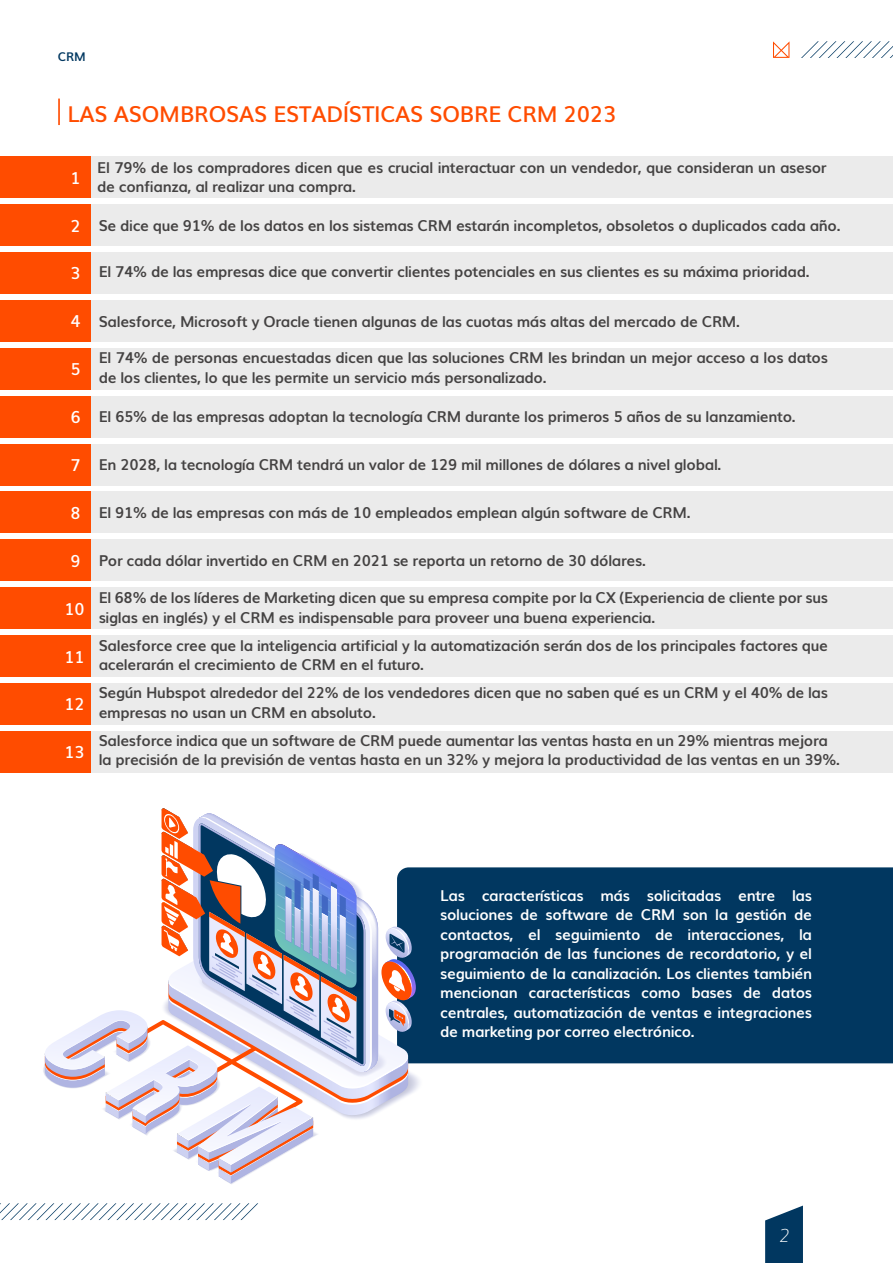
<style>
.page{position:relative;width:893px;height:1263px;background:#fff}
.page>*{position:absolute;margin:0;border:0;box-sizing:border-box;transform-origin:0 0}
.t1{font:600 21.9px "Muli";letter-spacing:-.01em;color:#ff4c00}
.t2{font:italic 200 18px "Muli";color:#fff}
.t3{font:600 16.5px "Muli";letter-spacing:-.01em;color:#fff}
.t4{font:700 15px/19.5px "Muli";letter-spacing:-.02em;color:#444242}
.t5{font:700 15px/19.5px "Muli";letter-spacing:-.02em;color:#fff;text-align:justify}
.t6{font:700 12px "Muli";color:#013760}
</style>
<div class="page">
<div style="left:424px;top:867px;width:469px;height:196px;background:#013760"></div>
<div style="left:84px;top:157px;width:809px;height:41px;background:#ebebeb"></div>
<div style="left:0;top:157px;width:91px;height:41px;background:#ff4c00"></div>
<div style="left:84px;top:204px;width:809px;height:42px;background:#ebebeb"></div>
<div style="left:0;top:204px;width:91px;height:42px;background:#ff4c00"></div>
<div style="left:84px;top:252px;width:809px;height:42px;background:#ebebeb"></div>
<div style="left:0;top:252px;width:91px;height:42px;background:#ff4c00"></div>
<div style="left:84px;top:300px;width:809px;height:42px;background:#ebebeb"></div>
<div style="left:0;top:300px;width:91px;height:42px;background:#ff4c00"></div>
<div style="left:84px;top:348px;width:809px;height:41px;background:#ebebeb"></div>
<div style="left:0;top:348px;width:91px;height:41px;background:#ff4c00"></div>
<div style="left:84px;top:396px;width:809px;height:41px;background:#ebebeb"></div>
<div style="left:0;top:396px;width:91px;height:41px;background:#ff4c00"></div>
<div style="left:84px;top:444px;width:809px;height:41px;background:#ebebeb"></div>
<div style="left:0;top:444px;width:91px;height:41px;background:#ff4c00"></div>
<div style="left:84px;top:492px;width:809px;height:41px;background:#ebebeb"></div>
<div style="left:0;top:492px;width:91px;height:41px;background:#ff4c00"></div>
<div style="left:84px;top:540px;width:809px;height:41px;background:#ebebeb"></div>
<div style="left:0;top:540px;width:91px;height:41px;background:#ff4c00"></div>
<div style="left:84px;top:588px;width:809px;height:41px;background:#ebebeb"></div>
<div style="left:0;top:588px;width:91px;height:41px;background:#ff4c00"></div>
<div style="left:84px;top:635px;width:809px;height:42px;background:#ebebeb"></div>
<div style="left:0;top:635px;width:91px;height:42px;background:#ff4c00"></div>
<div style="left:84px;top:683px;width:809px;height:42px;background:#ebebeb"></div>
<div style="left:0;top:683px;width:91px;height:42px;background:#ff4c00"></div>
<div style="left:84px;top:731px;width:809px;height:42px;background:#ebebeb"></div>
<div style="left:0;top:731px;width:91px;height:42px;background:#ff4c00"></div>
<svg style="left:765px;top:1205px;width:38px;height:58px;background:#255376"></svg>
<svg style="left:773px;top:41px;width:16px;height:17px"></svg>
<svg style="left:0;top:1203px;width:258px;height:17px"></svg>
<svg style="left:801px;top:41px;width:92px;height:17px"></svg>
<hr style="left:58px;top:99px;width:2px;height:26px;background:#ff4c00">
<svg style="left:43px;top:808px;width:381px;height:376px"></svg>
<p class="t6" style="left:58px;top:47px;width:30px">CRM</p>
<h1 class="t1" style="left:68px;top:96px;width:550px">LAS ASOMBROSAS ESTADÍSTICAS SOBRE CRM 2023</h1>
<p class="t3" style="left:71px;top:164px;width:12px">1</p>
<p class="t3" style="left:71px;top:212px;width:12px">2</p>
<p class="t3" style="left:71px;top:260px;width:12px">3</p>
<p class="t3" style="left:71px;top:308px;width:12px">4</p>
<p class="t3" style="left:71px;top:356px;width:12px">5</p>
<p class="t3" style="left:71px;top:404px;width:12px">6</p>
<p class="t3" style="left:71px;top:451px;width:12px">7</p>
<p class="t3" style="left:71px;top:499px;width:12px">8</p>
<p class="t3" style="left:71px;top:547px;width:12px">9</p>
<p class="t3" style="left:65px;top:595px;width:22px">10</p>
<p class="t3" style="left:65px;top:643px;width:22px">11</p>
<p class="t3" style="left:65px;top:691px;width:22px">12</p>
<p class="t3" style="left:65px;top:739px;width:22px">13</p>
<p class="t4" style="left:97px;top:157px;width:731px">El 79% de los compradores dicen que es crucial interactuar con un vendedor, que consideran un asesor de confianza, al realizar una compra.</p>
<p class="t4" style="left:99px;top:215px;width:743px">Se dice que 91% de los datos en los sistemas CRM estarán incompletos, obsoletos o duplicados cada año.</p>
<p class="t4" style="left:99px;top:260px;width:712px">El 74% de las empresas dice que convertir clientes potenciales en sus clientes es su máxima prioridad.</p>
<p class="t4" style="left:99px;top:310px;width:643px">Salesforce, Microsoft y Oracle tienen algunas de las cuotas más altas del mercado de CRM.</p>
<p class="t4" style="left:99px;top:347px;width:731px">El 74% de personas encuestadas dicen que las soluciones CRM les brindan un mejor acceso a los datos de los clientes, lo que les permite un servicio más personalizado.</p>
<p class="t4" style="left:99px;top:406px;width:699px">El 65% de las empresas adoptan la tecnología CRM durante los primeros 5 años de su lanzamiento.</p>
<p class="t4" style="left:99px;top:454px;width:624px">En 2028, la tecnología CRM tendrá un valor de 129 mil millones de dólares a nivel global.</p>
<p class="t4" style="left:99px;top:502px;width:593px">El 91% de las empresas con más de 10 empleados emplean algún software de CRM.</p>
<p class="t4" style="left:99px;top:549px;width:549px">Por cada dólar invertido en CRM en 2021 se reporta un retorno de 30 dólares.</p>
<p class="t4" style="left:99px;top:587px;width:731px">El 68% de los líderes de Marketing dicen que su empresa compite por la CX (Experiencia de cliente por sus siglas en inglés) y el CRM es indispensable para proveer una buena experiencia.</p>
<p class="t4" style="left:99px;top:634px;width:731px">Salesforce cree que la inteligencia artificial y la automatización serán dos de los principales factores que acelerarán el crecimiento de CRM en el futuro.</p>
<p class="t4" style="left:99px;top:682px;width:731px">Según Hubspot alrededor del 22% de los vendedores dicen que no saben qué es un CRM y el 40% de las empresas no usan un CRM en absoluto.</p>
<p class="t4" style="left:99px;top:729px;width:743px">Salesforce indica que un software de CRM puede aumentar las ventas hasta en un 29% mientras mejora la precisión de la previsión de ventas hasta en un 32% y mejora la productividad de las ventas en un 39%.</p>
<p class="t5" style="left:440px;top:884px;width:373px">Las características más solicitadas entre las soluciones de software de CRM son la gestión de contactos, el seguimiento de interacciones, la programación de las funciones de recordatorio, y el seguimiento de la canalización. Los clientes también mencionan características como bases de datos centrales, automatización de ventas e integraciones de marketing por correo electrónico.</p>
<p class="t2" style="left:779px;top:1221px;width:12px">2</p>
</div>
